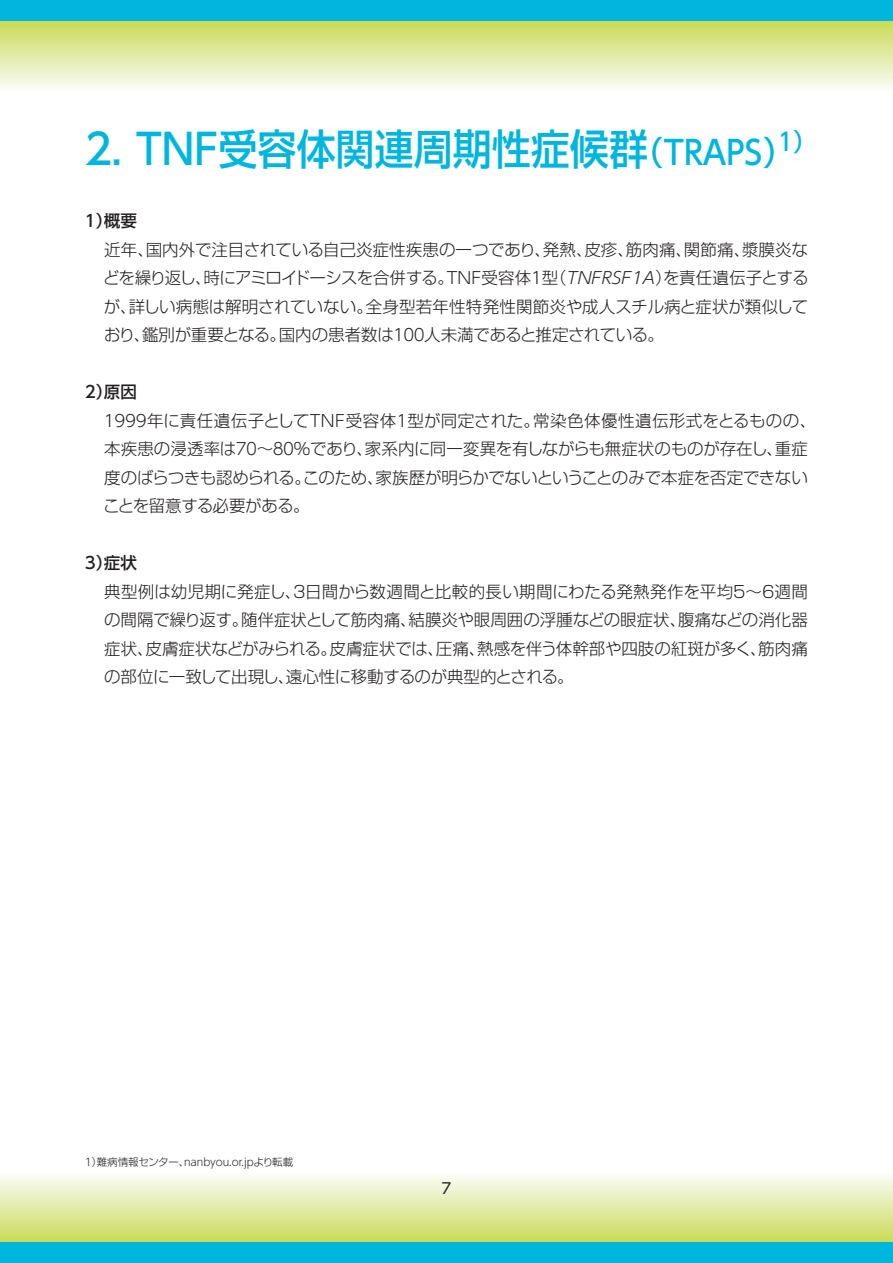
<style>
.page{position:relative;width:893px;height:1263px;background:#fff}
.page>*{position:absolute;margin:0;border:0;box-sizing:border-box;transform-origin:0 0}
.t1{font:500 42px "Shin Go Pro";color:#00b6de}
.t2{font:300 16.5px/28.5px "Shin Go Pro";letter-spacing:-.01em;color:#231f20}
.t3{font:15px "MO Clear Tone SG";color:#231f20}
.t4{font:300 10.5px "MO Clear Tone SG";color:#231f20}
.s1{font-family:"MO Clear Tone SG"}
.s2{font-size:33px}
.s3{font-family:"MO Clear Tone SG";font-size:33px}
.s4{font-family:"MO Clear Tone SG";font-weight:500}
.s5{font-weight:500}
.s6{font-family:"UD Shin Go Pro"}
.s7{font-family:"Shin Go Pro"}
</style>
<div class="page">
<svg style="left:0;top:1176px;width:893px;height:66px;background:#e1eaa5"></svg>
<div style="left:0;top:1242px;width:893px;height:21px;background:#00b6de"></div>
<svg style="left:0;top:21px;width:893px;height:67px;background:#e1eaa4"></svg>
<div style="left:0;top:0;width:893px;height:21px;background:#00b6de"></div>
<h1 class="t1" style="left:85px;top:114px;width:732px"><span class="s1">2</span>．<span class="s1">TNF</span>受容体関連周期性症候群<span class="s2">（</span><span class="s3">TRAPS</span><span class="s2">）</span><sup>1</sup><sup>）</sup></h1>
<p class="t2" style="left:103px;top:205px;width:707px;text-indent:-18px"><span class="s4">1</span><span class="s5">）概要<br></span>近年、国内外で注目されている自己炎症性疾患の一つであり、発熱、皮疹、筋肉痛、関節痛、漿膜炎などを繰り返し、時にアミロイドーシスを合併する。<span class="s1">TNF</span>受容体<span class="s1">1</span>型（<span class="s6">TNFRSF1A</span>）を責任遺伝子とするが、詳しい病態は解明されていない。全身型若年性特発性関節炎や成人スチル病と症状が類似しており、鑑別が重要となる。国内の患者数は<span class="s1">100</span>人未満であると推定されている。</p>
<p class="t2" style="left:103px;top:376px;width:714px;text-indent:-18px"><span class="s4">2</span><span class="s5">）原因<br></span><span class="s1">1999</span>年に責任遺伝子として<span class="s1">TNF</span>受容体<span class="s1">1</span>型が同定された。常染色体優性遺伝形式をとるものの、本疾患の浸透率は<span class="s1">70</span>～<span class="s1">80</span>％であり、家系内に同一変異を有しながらも無症状のものが存在し、重症度のばらつきも認められる。このため、家族歴が明らかでないということのみで本症を否定できないことを留意する必要がある。</p>
<p class="t2" style="left:104px;top:547px;width:705px;text-indent:-19px"><span class="s4">3</span><span class="s5">）症状<br></span>典型例は幼児期に発症し、３日間から数週間と比較的長い期間にわたる発熱発作を平均５～６週間の間隔で繰り返す。随伴症状として筋肉痛、結膜炎や眼周囲の浮腫などの眼症状、腹痛などの消化器症状、皮膚症状などがみられる。皮膚症状では、圧痛、熱感を伴う体幹部や四肢の紅斑が多く、筋肉痛の部位に一致して出現し、遠心性に移動するのが典型的とされる。</p>
<p class="t4" style="left:85px;top:1155px;width:210px">1<span class="s7">）難病情報センター、</span>nanbyou.or.jp<span class="s7">より転載</span></p>
<p class="t3" style="left:442px;top:1178px;width:11px">7</p>
</div>
